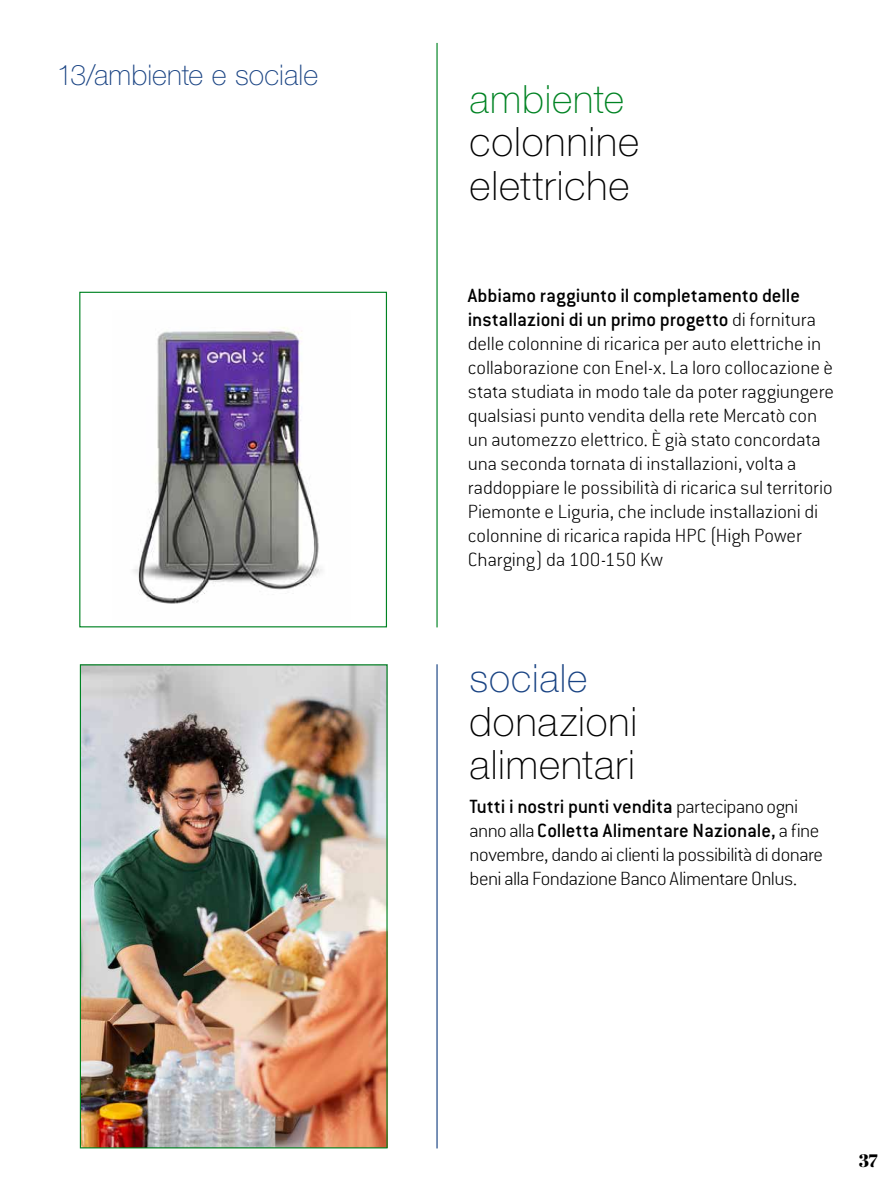
<style>
.page{position:relative;width:893px;height:1191px;background:#fff}
.page>*{position:absolute;margin:0;border:0;box-sizing:border-box;transform-origin:0 0}
.t1{font:100 40.5px/43.5px "Helvetica Neue LT Std";letter-spacing:.025em;color:#000}
.t2{font:100 39px "Helvetica Neue LT Std";letter-spacing:.02em;color:#008323}
.t3{font:100 39px "Helvetica Neue LT Std";letter-spacing:.02em;color:#194383}
.t4{font:100 28.5px "Helvetica Neue LT Std";color:#194383}
.t5{font:200 21px/24px "Conduit ITC";letter-spacing:-.005em;color:#000}
.t6{font:200 21px/24px "Conduit ITC";letter-spacing:-.025em;color:#000}
.t7{font:18px "Abril Fatface";color:#000}
.s1{font-weight:500}
</style>
<div class="page">
<img style="left:82px;top:666px;width:304px;height:480px">
<div style="left:80px;top:664px;width:308px;height:484px;border:1px solid #008323"></div>
<hr style="left:436px;top:43px;width:2px;height:584px;background:#008323">
<hr style="left:436px;top:664px;width:2px;height:484px;background:#194383">
<img style="left:133px;top:327px;width:189px;height:277px">
<div style="left:79px;top:292px;width:308px;height:335px;border:1px solid #008323"></div>
<h3 class="t4" style="left:57px;top:58px;width:263px">13/ambiente e sociale</h3>
<h2 class="t2" style="left:470px;top:76px;width:156px">ambiente</h2>
<h1 class="t1" style="left:470px;top:120px;width:171px">colonnine elettriche</h1>
<p class="t5" style="left:468px;top:283px;width:368px"><span class="s1">Abbiamo raggiunto il completamento delle installazioni di un primo progetto</span> di fornitura delle colonnine di ricarica per auto elettriche in collaborazione con Enel-x. La loro collocazione è stata studiata in modo tale da poter raggiungere qualsiasi punto vendita della rete Mercatò con un automezzo elettrico. È già stato concordata una seconda tornata di installazioni, volta a raddoppiare le possibilità di ricarica sul territorio Piemonte e Liguria, che include installazioni di colonnine di ricarica rapida HPC (High Power Charging) da 100-150 Kw</p>
<h2 class="t3" style="left:470px;top:656px;width:119px">sociale</h2>
<h1 class="t1" style="left:470px;top:699px;width:169px">donazioni alimentari</h1>
<p class="t6" style="left:470px;top:794px;width:355px"><span class="s1">Tutti i nostri punti vendita</span> partecipano ogni anno alla <span class="s1">Colletta Alimentare Nazionale,</span> a fine novembre, dando ai clienti la possibilità di donare beni alla Fondazione Banco Alimentare Onlus.</p>
<p class="t7" style="left:859px;top:1148px;width:20px">37</p>
</div>
